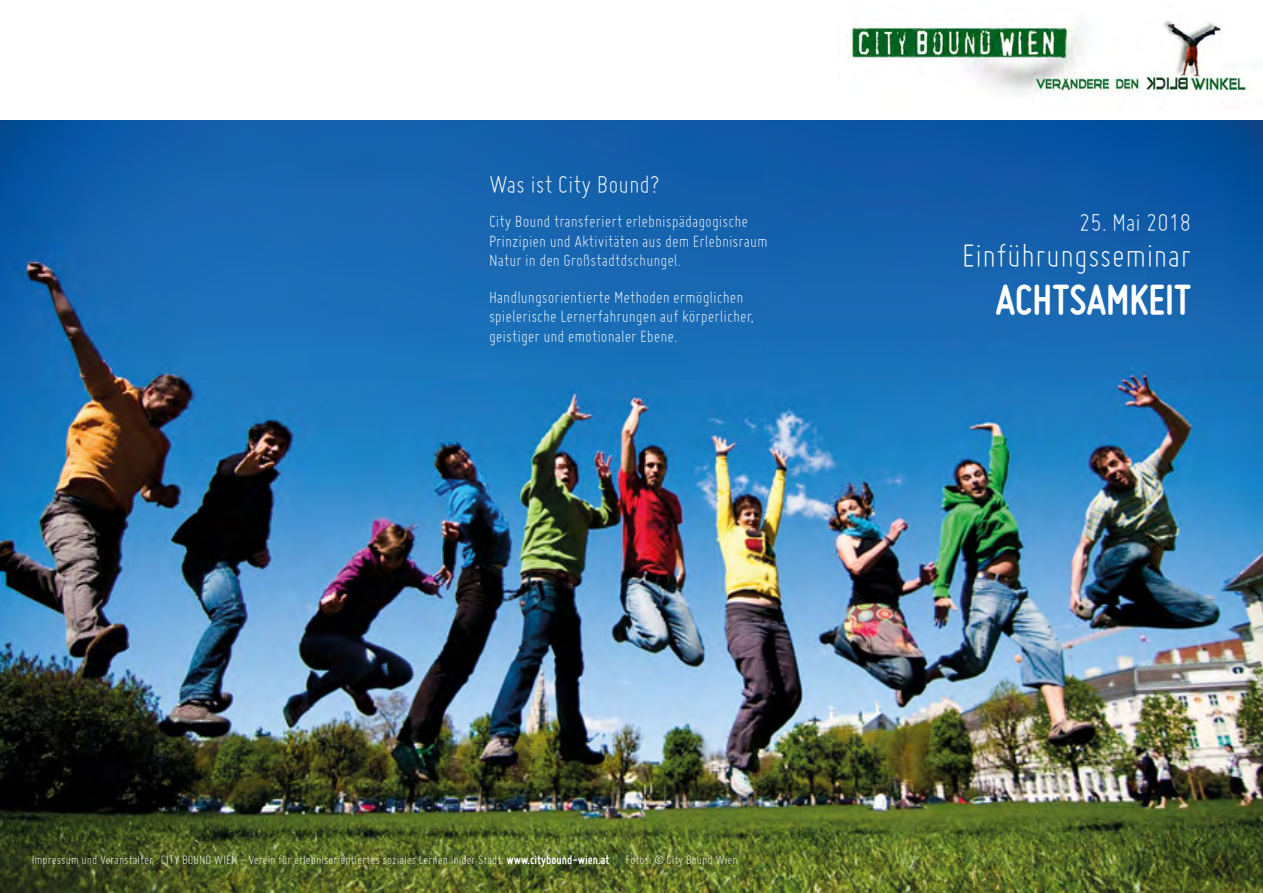
<style>
.page{position:relative;width:1263px;height:893px;background:#fff}
.page>*{position:absolute;margin:0;border:0;box-sizing:border-box;transform-origin:0 0}
.t1{font:700 45px "Miso";color:#fff}
.t2{font:300 36px "Miso";color:#fff}
.t3{font:300 27px "Miso";color:#fff}
.t4{font:300 18px/19.5px "Miso";color:#fff}
.t5{font:300 13.5px "Miso";color:#fff}
.s1{font-weight:700}
</style>
<div class="page">
<img style="left:0;top:120px;width:1263px;height:773px">
<img style="left:850px;top:20px;width:401px;height:76px">
<h3 class="t3" style="left:489px;top:169px;width:172px">Was ist City Bound?</h3>
<p class="t4" style="left:489px;top:212px;width:280px">City Bound transferiert erlebnispädagogische<br>Prinzipien und Aktivitäten aus dem Erlebnisraum<br>Natur in den Großstadtdschungel.</p>
<p class="t4" style="left:489px;top:287px;width:267px">Handlungsorientierte Methoden ermöglichen spielerische Lernerfahrungen auf körperlicher, geistiger und emotionaler Ebene.</p>
<h3 class="t3" style="left:1079px;top:208px;width:113px">25. Mai 2018</h3>
<h2 class="t2" style="left:962px;top:236px;width:231px">Einführungsseminar</h2>
<h1 class="t1" style="left:996px;top:274px;width:197px">ACHTSAMKEIT</h1>
<p class="t5" style="left:32px;top:852px;width:707px">Impressum und Veranstalter : CITY BOUND WIEN - Verein für erlebnisorientiertes soziales Lernen in der Stadt. <span class="s1">www.citybound-wien.at</span> Fotos: © City Bound Wien</p>
</div>
